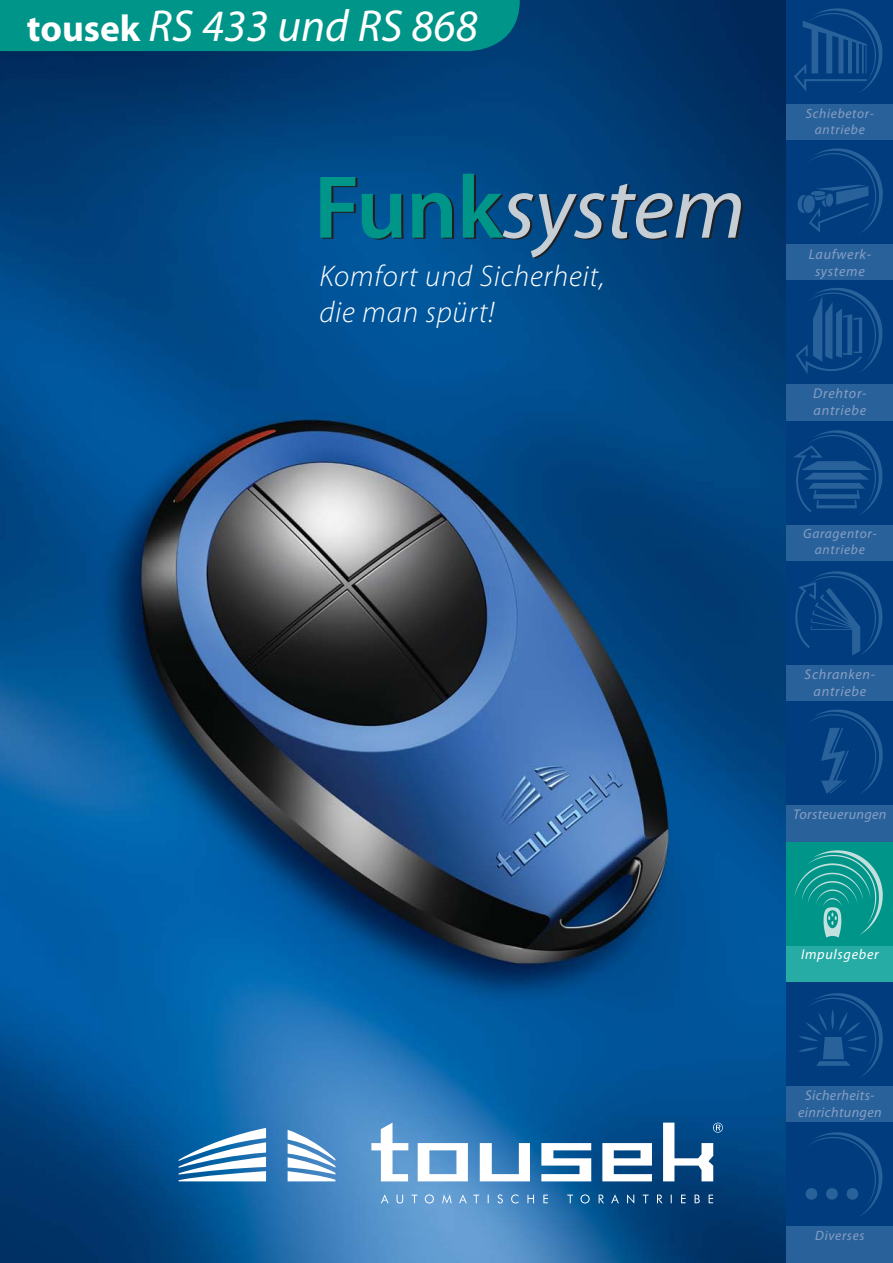
<style>
.page{position:relative;width:893px;height:1263px;background:#fff}
.page>*{position:absolute;margin:0;border:0;box-sizing:border-box;transform-origin:0 0}
.t1{font:italic 90px "Myriad Pro";letter-spacing:-.01em;color:#c4ced4}
.t2{font:italic 45px "Myriad Pro";color:#fff}
.t3{font:italic 300 30px/36px "Myriad Pro";letter-spacing:.025em;color:#fff}
.t4{font:italic 14.1px/17px "Myriad Pro";letter-spacing:.045em;color:#879ec5;text-align:center}
.t5{font:italic 14.1px/17px "Myriad Pro";letter-spacing:.025em;color:#879ec5;text-align:center}
.t6{font:italic 14.1px "Myriad Pro";letter-spacing:.05em;color:#fff}
.t7{font:italic 13.5px/16.2px "Myriad Pro";letter-spacing:.05em;color:#879ec5;text-align:center}
.s1{font-weight:700;font-style:normal;font-size:37.5px}
.s2{font-weight:600;font-style:normal;color:#009589}
</style>
<div class="page">
<img style="left:0;top:0;width:787px;height:1263px">
<div style="left:787px;top:0;width:106px;height:140px;background:#003c7e"></div>
<img style="left:794px;top:8px;width:89px;height:84px">
<div style="left:787px;top:104px;width:106px;height:36px;background:#29629a"></div>
<div style="left:787px;top:140px;width:106px;height:141px;background:#003c7e"></div>
<img style="left:797px;top:148px;width:86px;height:85px">
<div style="left:787px;top:244px;width:106px;height:37px;background:#29629a"></div>
<div style="left:787px;top:281px;width:106px;height:140px;background:#003c7e"></div>
<img style="left:796px;top:288px;width:87px;height:86px">
<div style="left:787px;top:384px;width:106px;height:37px;background:#29629a"></div>
<div style="left:787px;top:421px;width:106px;height:140px;background:#003c7e"></div>
<img style="left:793px;top:430px;width:90px;height:84px">
<div style="left:787px;top:525px;width:106px;height:36px;background:#29629a"></div>
<div style="left:787px;top:561px;width:106px;height:141px;background:#003c7e"></div>
<img style="left:795px;top:571px;width:88px;height:84px">
<div style="left:787px;top:665px;width:106px;height:37px;background:#29629a"></div>
<div style="left:787px;top:702px;width:106px;height:140px;background:#003c7e"></div>
<img style="left:810px;top:709px;width:73px;height:85px">
<div style="left:787px;top:805px;width:106px;height:37px;background:#29629a"></div>
<div style="left:787px;top:842px;width:106px;height:140px;background:#009589"></div>
<img style="left:794px;top:850px;width:89px;height:88px">
<div style="left:787px;top:946px;width:106px;height:36px;background:#27aba5"></div>
<div style="left:787px;top:982px;width:106px;height:141px;background:#003c7e"></div>
<img style="left:798px;top:993px;width:85px;height:84px">
<div style="left:787px;top:1086px;width:106px;height:37px;background:#29629a"></div>
<div style="left:787px;top:1123px;width:106px;height:140px;background:#003c7e"></div>
<img style="left:805px;top:1132px;width:78px;height:84px">
<div style="left:787px;top:1226px;width:106px;height:37px;background:#29629a"></div>
<svg style="left:179px;top:1128px;width:87px;height:53px"></svg>
<svg style="left:288px;top:1130px;width:47px;height:51px"></svg>
<svg style="left:371px;top:1123px;width:37px;height:58px"></svg>
<svg style="left:418px;top:1143px;width:50px;height:38px"></svg>
<svg style="left:480px;top:1143px;width:50px;height:38px"></svg>
<svg style="left:541px;top:1143px;width:50px;height:38px"></svg>
<svg style="left:602px;top:1143px;width:50px;height:38px"></svg>
<svg style="left:381px;top:1194px;width:332px;height:10px;background:#4881b2"></svg>
<svg style="left:663px;top:1123px;width:60px;height:58px"></svg>
<div style="left:0;top:0;width:520px;height:51px;background:#009589"></div>
<h2 class="t2" style="left:27px;top:9px;width:453px"><span class="s1">tousek</span> RS 433 und RS 868</h2>
<h1 class="t1" style="left:314px;top:174px;width:433px"><span class="s2">Funk</span>system</h1>
<h3 class="t3" style="left:319px;top:261px;width:287px">Komfort und Sicherheit, die man spürt!</h3>
<p class="t7" style="left:806px;top:107px;width:70px">Schiebetor&shy;antriebe</p>
<p class="t4" style="left:809px;top:247px;width:64px">Laufwerk&shy;systeme</p>
<p class="t4" style="left:813px;top:386px;width:55px;text-align:left">Drehtor&shy;antriebe</p>
<p class="t7" style="left:803px;top:527px;width:75px">Garagentor&shy;antriebe</p>
<p class="t4" style="left:804px;top:667px;width:72px">Schranken&shy;antriebe</p>
<p class="t5" style="left:793px;top:807px;width:95px">Torsteuerungen</p>
<p class="t6" style="left:801px;top:949px;width:79px">Impulsgeber</p>
<p class="t5" style="left:798px;top:1088px;width:85px">Sicherheits&shy;einrichtungen</p>
<p class="t7" style="left:815px;top:1229px;width:51px">Diverses</p>
</div>
